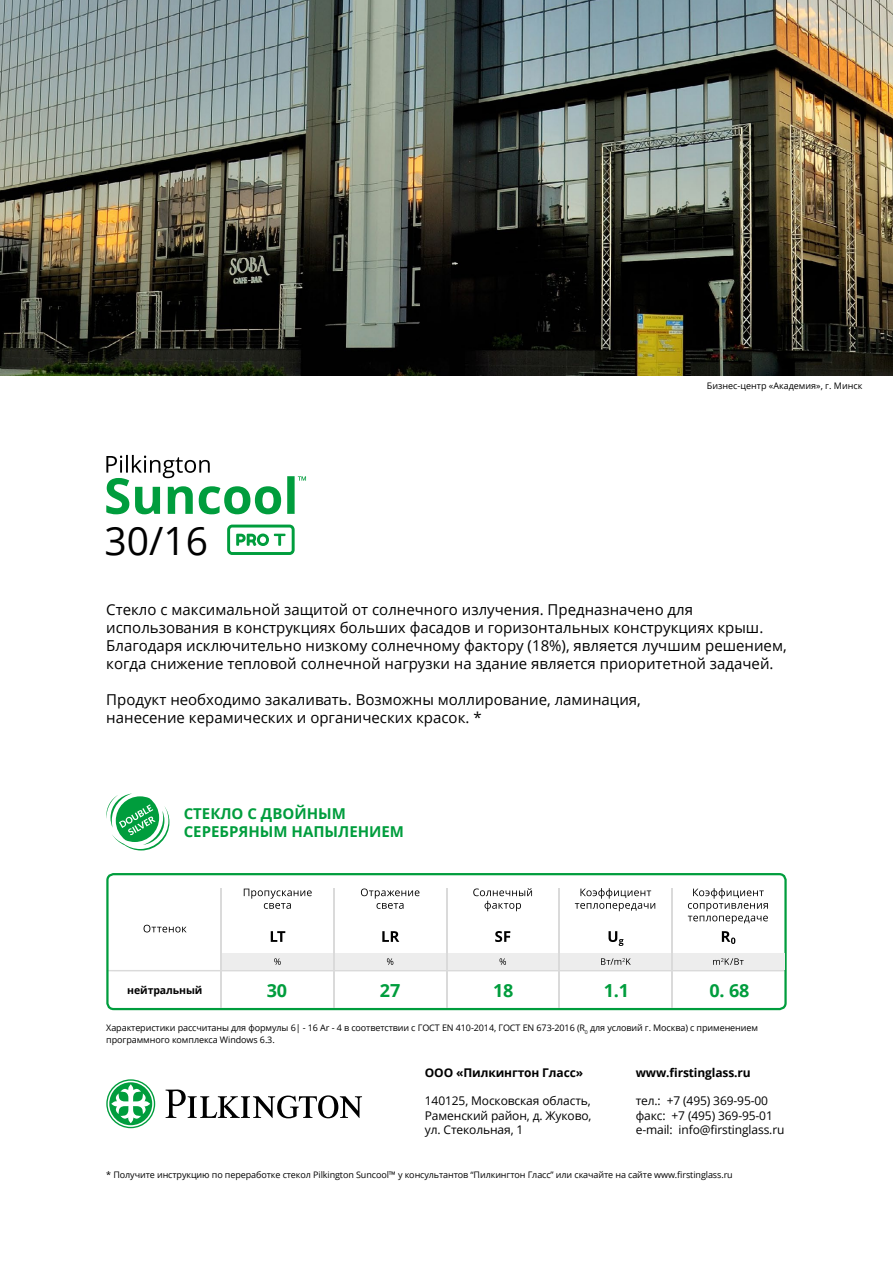
<style>
.page{position:relative;width:893px;height:1263px;background:#fff}
.page>*{position:absolute;margin:0;border:0;box-sizing:border-box;transform-origin:0 0}
.t1{font:39px "Open Sans";color:#000}
.t2{font:700 18px "Open Sans";letter-spacing:-.01em;color:#009d3d}
.t3{font:15px/18px "Open Sans";color:#000}
.t4{font:700 15px/18px "Open Sans";color:#009d3d}
.t5{font:12px/14.4px "Open Sans";letter-spacing:-.01em;color:#000;text-align:justify}
.t6{font:700 12px "Open Sans";letter-spacing:-.01em;color:#000}
.t7{font:700 10.5px "Open Sans";letter-spacing:-.01em;color:#000}
.t8{font:9px/12px "Open Sans";letter-spacing:-.01em;color:#000}
</style>
<div class="page">
<div style="left:106px;top:873px;width:681px;height:137px;border:2px solid #009d3d;border-radius:6px"></div>
<div style="left:334px;top:953px;width:112px;height:17px;background:#ededed"></div>
<div style="left:559px;top:953px;width:113px;height:17px;background:#ededed"></div>
<div style="left:221px;top:953px;width:113px;height:17px;background:#ededed"></div>
<div style="left:446px;top:953px;width:113px;height:17px;background:#ededed"></div>
<div style="left:672px;top:953px;width:112px;height:17px;background:#ededed"></div>
<hr style="left:220px;top:889px;width:2px;height:119px;background:#dadada">
<hr style="left:333px;top:889px;width:2px;height:119px;background:#dadada">
<hr style="left:446px;top:889px;width:1px;height:119px;background:#dadada">
<hr style="left:558px;top:889px;width:2px;height:119px;background:#dadada">
<hr style="left:671px;top:889px;width:1px;height:119px;background:#dadada">
<svg style="left:144px;top:925px;width:43px;height:7px"></svg>
<svg style="left:244px;top:889px;width:68px;height:20px"></svg>
<svg style="left:575px;top:888px;width:80px;height:23px"></svg>
<svg style="left:271px;top:931px;width:14px;height:11px"></svg>
<svg style="left:382px;top:931px;width:17px;height:11px"></svg>
<svg style="left:495px;top:931px;width:15px;height:11px"></svg>
<svg style="left:688px;top:888px;width:80px;height:36px"></svg>
<svg style="left:473px;top:888px;width:59px;height:23px"></svg>
<svg style="left:361px;top:888px;width:58px;height:21px"></svg>
<svg style="left:722px;top:931px;width:13px;height:13px"></svg>
<svg style="left:107px;top:958px;width:679px;height:13px"></svg>
<svg style="left:608px;top:931px;width:15px;height:15px"></svg>
<svg style="left:166px;top:1089px;width:196px;height:29px"></svg>
<svg style="left:106px;top:1079px;width:49px;height:49px"></svg>
<svg style="left:106px;top:793px;width:63px;height:57px"></svg>
<img style="left:0;top:0;width:893px;height:375px">
<svg style="left:106px;top:455px;width:200px;height:59px"></svg>
<svg style="left:227px;top:525px;width:68px;height:30px"></svg>
<h1 class="t1" style="left:105px;top:514px;width:105px">30/16</h1>
<p class="t8" style="left:707px;top:379px;width:157px">Бизнес-центр «Академия», г. Минск</p>
<p class="t3" style="left:106px;top:600px;width:682px">Стекло с максимальной защитой от солнечного излучения. Предназначено для использования в конструкциях больших фасадов и горизонтальных конструкциях крыш.<br>Благодаря исключительно низкому солнечному фактору (18%), является лучшим решением, когда снижение тепловой солнечной нагрузки на здание является приоритетной задачей.</p>
<p class="t3" style="left:106px;top:690px;width:536px">Продукт необходимо закаливать. Возможны моллирование, ламинация, нанесение керамических и органических красок. *</p>
<p class="t4" style="left:184px;top:804px;width:222px">СТЕКЛО С ДВОЙНЫМ<br>СЕРЕБРЯНЫМ НАПЫЛЕНИЕМ</p>
<p class="t7" style="left:127px;top:983px;width:77px">нейтральный</p>
<p class="t2" style="left:267px;top:977px;width:22px">30</p>
<p class="t2" style="left:380px;top:977px;width:22px">27</p>
<p class="t2" style="left:493px;top:977px;width:22px">18</p>
<p class="t2" style="left:604px;top:977px;width:27px">1.1</p>
<p class="t2" style="left:709px;top:977px;width:41px">0. 68</p>
<p class="t8" style="left:106px;top:1022px;width:653px">Характеристики рассчитаны для формулы 6| - 16 Ar - 4 в соответствии с ГОСТ EN 410-2014, ГОСТ EN 673-2016 (R<sub>0</sub> для условий г. Москва) с применением программного комплекса Windows 6.3.</p>
<p class="t6" style="left:425px;top:1064px;width:160px">ООО «Пилкингтон Гласс»</p>
<p class="t5" style="left:425px;top:1093px;width:168px">140125, Московская область, Раменский район, д. Жуково, ул. Стекольная, 1</p>
<p class="t6" style="left:636px;top:1064px;width:117px">www.firstinglass.ru</p>
<p class="t5" style="left:636px;top:1093px;width:150px;text-align:left">тел.: +7 (495) 369-95-00 факс: +7 (495) 369-95-01 e-mail: info@firstinglass.ru</p>
<p class="t8" style="left:106px;top:1168px;width:628px">* Получите инструкцию по переработке стекол Pilkington Suncool™ у консультантов “Пилкингтон Гласс” или скачайте на сайте www.firstinglass.ru</p>
</div>
